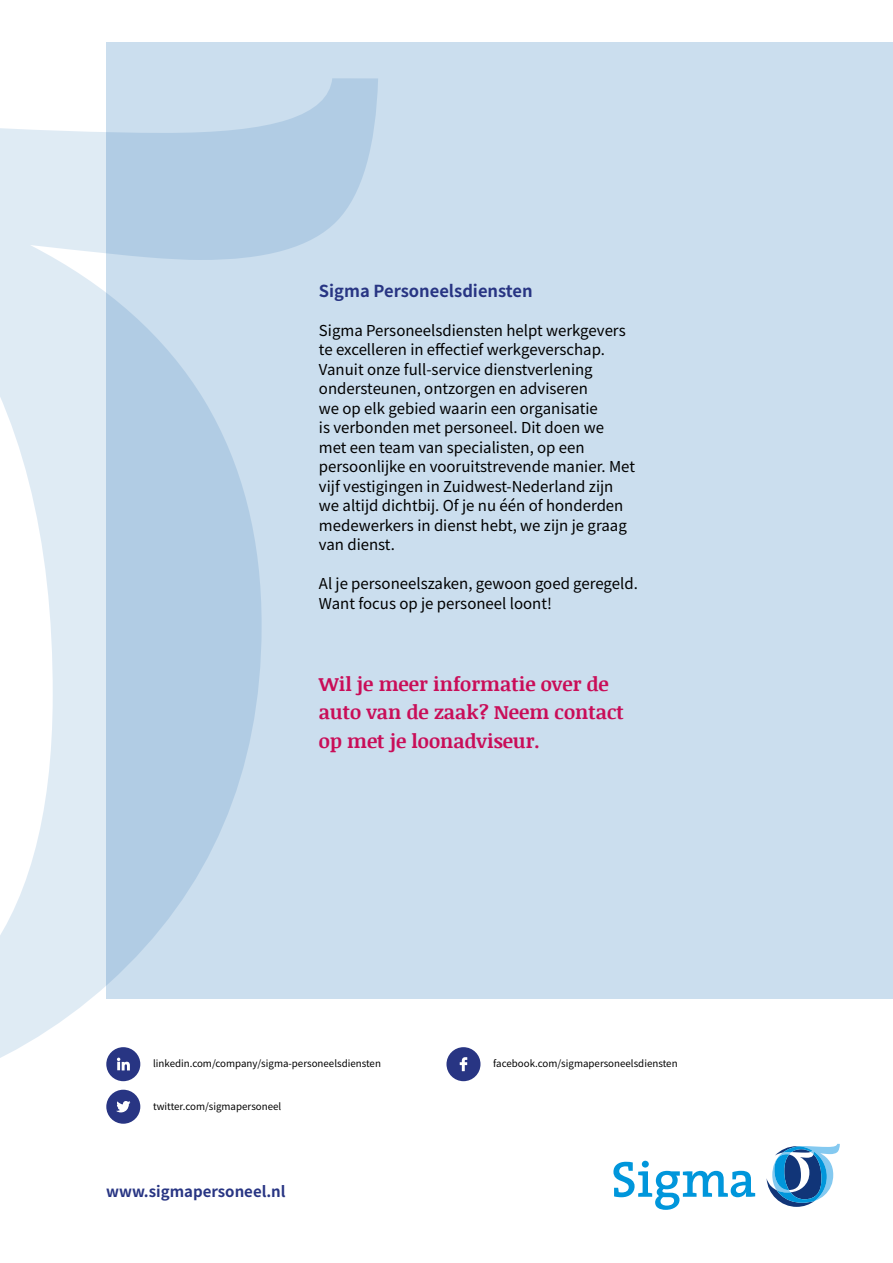
<style>
.page{position:relative;width:893px;height:1263px;background:#fff}
.page>*{position:absolute;margin:0;border:0;box-sizing:border-box;transform-origin:0 0}
.t1{font:700 19.5px/28.5px "Noticia Text";color:#c90d58}
.t2{font:700 16.5px "Noto Sans TC";color:#283583}
.t3{font:15px/19.5px "Noto Sans TC";color:#000}
.t4{font:700 15px "Noto Sans TC";color:#283583}
.t5{font:9.75px "Noto Sans TC";color:#000}
</style>
<div class="page">
<div style="left:106px;top:43px;width:787px;height:956px;background:#cbdeee"></div>
<svg style="left:767px;top:1144px;width:73px;height:63px"></svg>
<svg style="left:613px;top:1161px;width:142px;height:49px"></svg>
<svg style="left:106px;top:1090px;width:34px;height:34px"></svg>
<div style="left:446px;top:1047px;width:34px;height:34px;background:#283583;border-radius:50%"></div>
<svg style="left:460px;top:1057px;width:7px;height:14px"></svg>
<svg style="left:0;top:78px;width:378px;height:1042px"></svg>
<p class="t2" style="left:319px;top:281px;width:215px">Sigma Personeelsdiensten</p>
<p class="t3" style="left:319px;top:321px;width:318px">Sigma Personeelsdiensten helpt werkgevers te excelleren in effectief werkgeverschap.<br>Vanuit onze full-service dienstverlening ondersteunen, ontzorgen en adviseren<br>we op elk gebied waarin een organisatie<br>is verbonden met personeel. Dit doen we met een team van specialisten, op een persoonlijke en vooruitstrevende manier. Met vijf vestigingen in Zuidwest-Nederland zijn we altijd dichtbij. Of je nu één of honderden medewerkers in dienst hebt, we zijn je graag van dienst.</p>
<p class="t3" style="left:319px;top:574px;width:320px">Al je personeelszaken, gewoon goed geregeld.<br>Want focus op je personeel loont!</p>
<h1 class="t1" style="left:319px;top:669px;width:306px">Wil je meer informatie over de auto van de zaak? Neem contact op met je loonadviseur.</h1>
<p class="t5" style="left:153px;top:1058px;width:229px">linkedin.com/company/sigma-personeelsdiensten</p>
<p class="t5" style="left:493px;top:1058px;width:186px">facebook.com/sigmapersoneelsdiensten</p>
<p class="t5" style="left:153px;top:1101px;width:130px">twitter.com/sigmapersoneel</p>
<p class="t4" style="left:106px;top:1183px;width:181px">www.sigmapersoneel.nl</p>
</div>
